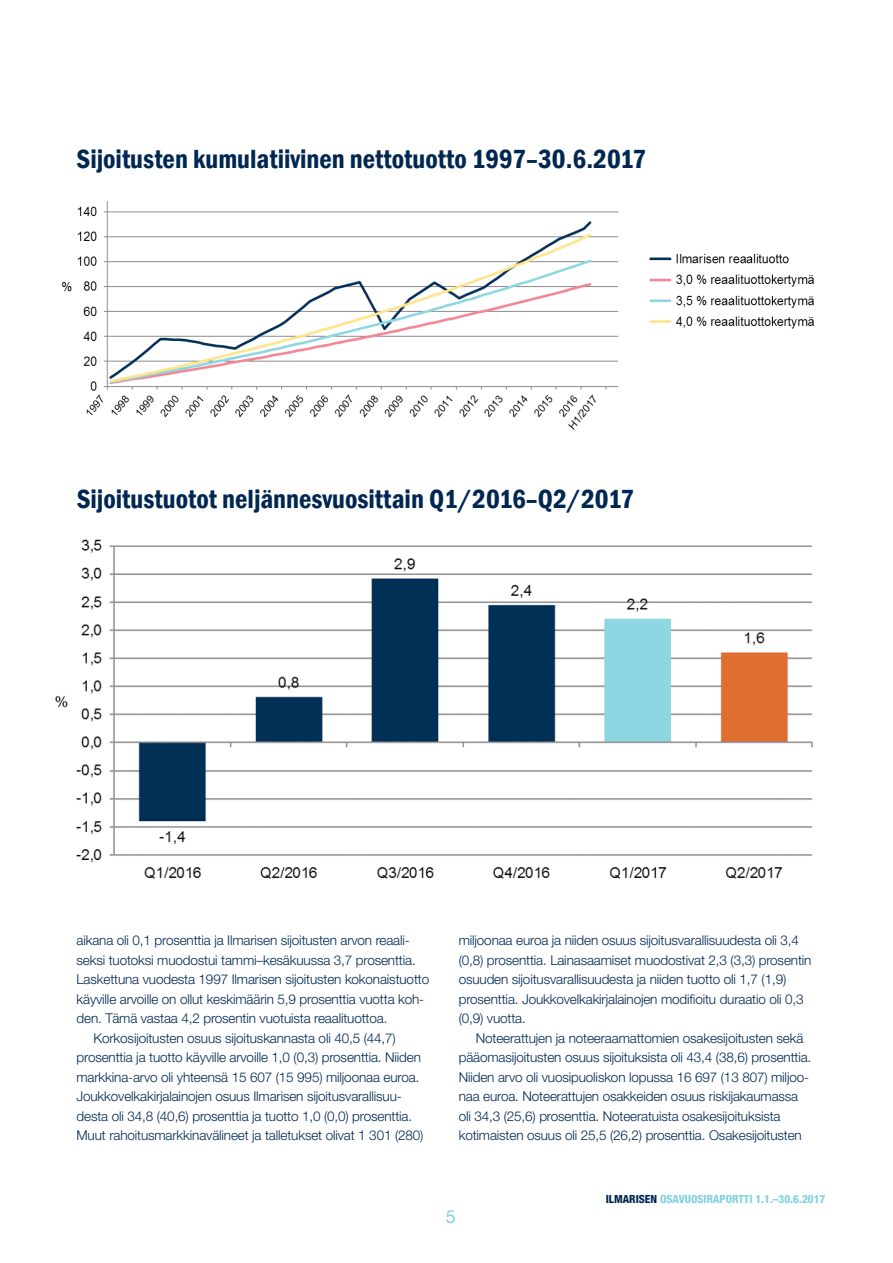
<style>
.page{position:relative;width:893px;height:1263px;background:#fff}
.page>*{position:absolute;margin:0;border:0;box-sizing:border-box;transform-origin:0 0}
.t1{font:600 condensed 27px "Franklin Gothic";color:#002752}
.t2{font:18px "Helvetica Neue LT Std";color:#84d2df}
.Leipäteksti_sisennet{font:300 13.5px/19.5px "Helvetica Neue LT Std";letter-spacing:-.01em;color:#002752}
.Leipäteksti{font:300 13.5px/19.5px "Helvetica Neue LT Std";letter-spacing:-.01em;color:#002752}
.Leipis{font:800 condensed 11.25px "Helvetica Neue LT Std";color:#84d2df}
.s1{color:#002752}
</style>
<div class="page">
<img style="left:61px;top:202px;width:753px;height:228px">
<img style="left:55px;top:539px;width:758px;height:340px">
<p class="t1" style="left:77px;top:141px;width:571px">Sijoitusten kumulatiivinen nettotuotto 1997–30.6.2017</p>
<p class="t1" style="left:77px;top:481px;width:559px">Sijoitustuotot neljännesvuosittain Q1/2016–Q2/2017</p>
<p class="Leipäteksti" style="left:77px;top:930px;width:354px">aikana oli 0,1 prosenttia ja Ilmarisen sijoitusten arvon reaali&shy;seksi tuotoksi muodostui tammi–kesäkuussa 3,7 prosenttia.<br>Laskettuna vuodesta 1997 Ilmarisen sijoitusten kokonaistuotto käyville arvoille on ollut keskimäärin 5,9 prosenttia vuotta koh&shy;den. Tämä vastaa 4,2 prosentin vuotuista reaalituottoa.</p>
<p class="Leipäteksti_sisennet" style="left:77px;top:1028px;width:348px;text-indent:17px">Korkosijoitusten osuus sijoituskannasta oli 40,5 (44,7) prosenttia ja tuotto käyville arvoille 1,0 (0,3) prosenttia. Niiden markkina-arvo oli yhteensä 15 607 (15 995) miljoonaa euroa.<br>Joukkovelkakirjalainojen osuus Ilmarisen sijoitusvarallisuu&shy;desta oli 34,8 (40,6) prosenttia ja tuotto 1,0 (0,0) prosenttia.<br>Muut rahoitusmarkkinavälineet ja talletukset olivat 1 301 (280)</p>
<p class="Leipäteksti_sisennet" style="left:459px;top:930px;width:354px">miljoonaa euroa ja niiden osuus sijoitusvarallisuudesta oli 3,4 (0,8) prosenttia. Lainasaamiset muodostivat 2,3 (3,3) prosentin osuuden sijoitusvarallisuudesta ja niiden tuotto oli 1,7 (1,9) prosenttia. Joukkovelkakirjalainojen modifioitu duraatio oli 0,3 (0,9) vuotta.</p>
<p class="Leipäteksti_sisennet" style="left:459px;top:1028px;width:354px;text-indent:17px">Noteerattujen ja noteeraamattomien osakesijoitusten sekä pääomasijoitusten osuus sijoituksista oli 43,4 (38,6) prosenttia.<br>Niiden arvo oli vuosipuoliskon lopussa 16 697 (13 807) miljoo&shy;naa euroa. Noteerattujen osakkeiden osuus riskijakaumassa oli 34,3 (25,6) prosenttia. Noteeratuista osakesijoituksista kotimaisten osuus oli 25,5 (26,2) prosenttia. Osakesijoitusten</p>
<h2 class="t2" style="left:446px;top:1205px;width:12px">5</h2>
<p class="Leipis" style="left:606px;top:1191px;width:221px"><span class="s1">ILMARISEN</span> OSAVUOSIRAPORTTI 1.1.–30.6.2017</p>
</div>
